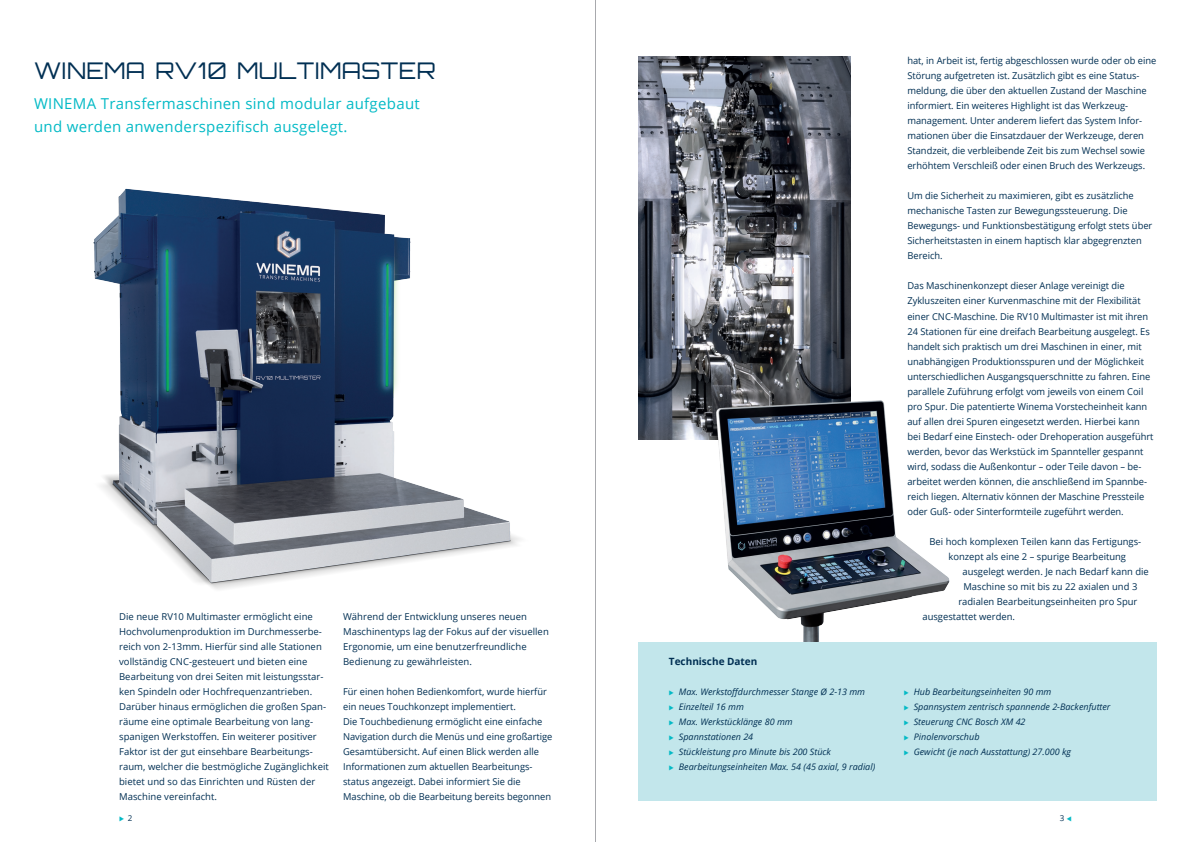
<style>
.page{position:relative;width:1191px;height:842px;background:#fff}
.page>*{position:absolute;margin:0;border:0;box-sizing:border-box;transform-origin:0 0}
.t1{font:23px "Orbitron";letter-spacing:.02em;color:#002f53}
.t2{font:15px "Open Sans";letter-spacing:.02em;color:#03bac6}
.t3{font:700 10px "Open Sans";color:#002f53}
.t4{font:9.5px/15px "Open Sans";color:#002f53}
.t5{font:italic 9px "Open Sans";color:#002f53}
.t6{font:8px "Open Sans";color:#002f53}
.s1{color:#03bac6}
</style>
<div class="page">
<div style="left:638px;top:642px;width:519px;height:158px;background:#c2e6eb"></div>
<img style="left:638px;top:57px;width:212px;height:317px">
<img style="left:93px;top:188px;width:427px;height:402px">
<img style="left:638px;top:374px;width:312px;height:268px">
<hr style="left:595px;top:0;width:1px;height:842px;background:#a8a9ad">
<p class="t1" style="left:34px;top:57px;width:403px">WINEMA RV10 MULTIMASTER</p>
<p class="t2" style="left:34px;top:93px;width:387px">WINEMA Transfermaschinen sind modular aufgebaut</p>
<p class="t2" style="left:34px;top:116px;width:315px">und werden anwenderspezifisch ausgelegt.</p>
<p class="t4" style="left:119px;top:609px;width:211px">Die neue RV10 Multimaster ermöglicht eine Hochvolumenproduktion im Durchmesserbe&shy;reich von 2-13mm. Hierfür sind alle Stationen vollständig CNC-gesteuert und bieten eine Bearbeitung von drei Seiten mit leistungsstar&shy;ken Spindeln oder Hochfrequenzantrieben.<br>Darüber hinaus ermöglichen die großen Span&shy;räume eine optimale Bearbeitung von lang&shy;spanigen Werkstoffen. Ein weiterer positiver Faktor ist der gut einsehbare Bearbeitungs&shy;raum, welcher die bestmögliche Zugänglichkeit bietet und so das Einrichten und Rüsten der Maschine vereinfacht.</p>
<p class="t4" style="left:343px;top:609px;width:207px">Während der Entwicklung unseres neuen<br>Maschinentyps lag der Fokus auf der visuellen<br>Ergonomie, um eine benutzerfreundliche</p>
<p class="t4" style="left:343px;top:654px;width:130px">Bedienung zu gewährleisten.</p>
<p class="t4" style="left:343px;top:684px;width:205px">Für einen hohen Bedienkomfort, wurde hierfür ein neues Touchkonzept implementiert.</p>
<p class="t4" style="left:343px;top:714px;width:211px">Die Touchbedienung ermöglicht eine einfache<br>Navigation durch die Menüs und eine großartige<br>Gesamtübersicht. Auf einen Blick werden alle</p>
<p class="t4" style="left:343px;top:759px;width:191px">Informationen zum aktuellen Bearbeitungs-</p>
<p class="t4" style="left:343px;top:774px;width:179px">status angezeigt. Dabei informiert Sie die</p>
<p class="t4" style="left:343px;top:789px;width:209px">Maschine, ob die Bearbeitung bereits begonnen</p>
<p class="t3" style="left:669px;top:654px;width:90px">Technische Daten</p>
<p class="t5" style="left:669px;top:686px;width:198px"><span class="s1">◆</span> Max. Werkstoffdurchmesser Stange Ø 2-13 mm</p>
<p class="t5" style="left:669px;top:701px;width:76px"><span class="s1">◆</span> Einzelteil 16 mm</p>
<p class="t5" style="left:669px;top:716px;width:125px"><span class="s1">◆</span> Max. Werkstücklänge 80 mm</p>
<p class="t5" style="left:669px;top:731px;width:86px"><span class="s1">◆</span> Spannstationen 24</p>
<p class="t5" style="left:669px;top:746px;width:164px"><span class="s1">◆</span> Stückleistung pro Minute bis 200 Stück</p>
<p class="t5" style="left:669px;top:761px;width:208px"><span class="s1">◆</span> Bearbeitungseinheiten Max. 54 (45 axial, 9 radial)</p>
<p class="t4" style="left:907px;top:53px;width:250px">hat, in Arbeit ist, fertig abgeschlossen wurde oder ob eine Störung aufgetreten ist. Zusätzlich gibt es eine Status&shy;meldung, die über den aktuellen Zustand der Maschine informiert. Ein weiteres Highlight ist das Werkzeug&shy;management. Unter anderem liefert das System Infor&shy;mationen über die Einsatzdauer der Werkzeuge, deren Standzeit, die verbleibende Zeit bis zum Wechsel sowie erhöhtem Verschleiß oder einen Bruch des Werkzeugs.</p>
<p class="t4" style="left:907px;top:188px;width:246px">Um die Sicherheit zu maximieren, gibt es zusätzliche mechanische Tasten zur Bewegungssteuerung. Die Bewegungs- und Funktionsbestätigung erfolgt stets über Sicherheitstasten in einem haptisch klar abgegrenzten Bereich.</p>
<p class="t4" style="left:907px;top:278px;width:247px">Das Maschinenkonzept dieser Anlage vereinigt die Zykluszeiten einer Kurvenmaschine mit der Flexibilität einer CNC-Maschine. Die RV10 Multimaster ist mit ihren 24 Stationen für eine dreifach Bearbeitung ausgelegt. Es handelt sich praktisch um drei Maschinen in einer, mit unabhängigen Produktionsspuren und der Möglichkeit unterschiedlichen Ausgangsquerschnitte zu fahren. Eine parallele Zuführung erfolgt vom jeweils von einem Coil pro Spur. Die patentierte Winema Vorstecheinheit kann auf allen drei Spuren eingesetzt werden. Hierbei kann bei Bedarf eine Einstech- oder Drehoperation ausgeführt werden, bevor das Werkstück im Spannteller gespannt wird, sodass die Außenkontur – oder Teile davon – be&shy;arbeitet werden können, die anschließend im Spannbe&shy;reich liegen. Alternativ können der Maschine Pressteile oder Guß- oder Sinterformteile zugeführt werden.</p>
<p class="t4" style="left:929px;top:534px;width:213px">Bei hoch komplexen Teilen kann das Fertigungs-</p>
<p class="t4" style="left:948px;top:549px;width:179px">konzept als eine 2 – spurige Bearbeitung</p>
<p class="t4" style="left:962px;top:564px;width:188px">ausgelegt werden. Je nach Bedarf kann die</p>
<p class="t4" style="left:963px;top:579px;width:175px">Maschine so mit bis zu 22 axialen und 3</p>
<p class="t4" style="left:958px;top:594px;width:180px">radialen Bearbeitungseinheiten pro Spur</p>
<p class="t4" style="left:922px;top:609px;width:94px">ausgestattet werden.</p>
<p class="t5" style="left:903px;top:686px;width:149px"><span class="s1">◆</span> Hub Bearbeitungseinheiten 90 mm</p>
<p class="t5" style="left:903px;top:701px;width:208px"><span class="s1">◆</span> Spannsystem zentrisch spannende 2-Backenfutter</p>
<p class="t5" style="left:903px;top:716px;width:123px"><span class="s1">◆</span> Steuerung CNC Bosch XM 42</p>
<p class="t5" style="left:903px;top:731px;width:77px"><span class="s1">◆</span> Pinolenvorschub</p>
<p class="t5" style="left:903px;top:746px;width:169px"><span class="s1">◆</span> Gewicht (je nach Ausstattung) 27.000 kg</p>
<p class="t6" style="left:119px;top:813px;width:15px"><span class="s1">◆</span> 2</p>
<p class="t6" style="left:1060px;top:813px;width:13px">3 <span class="s1">▼</span></p>
</div>
